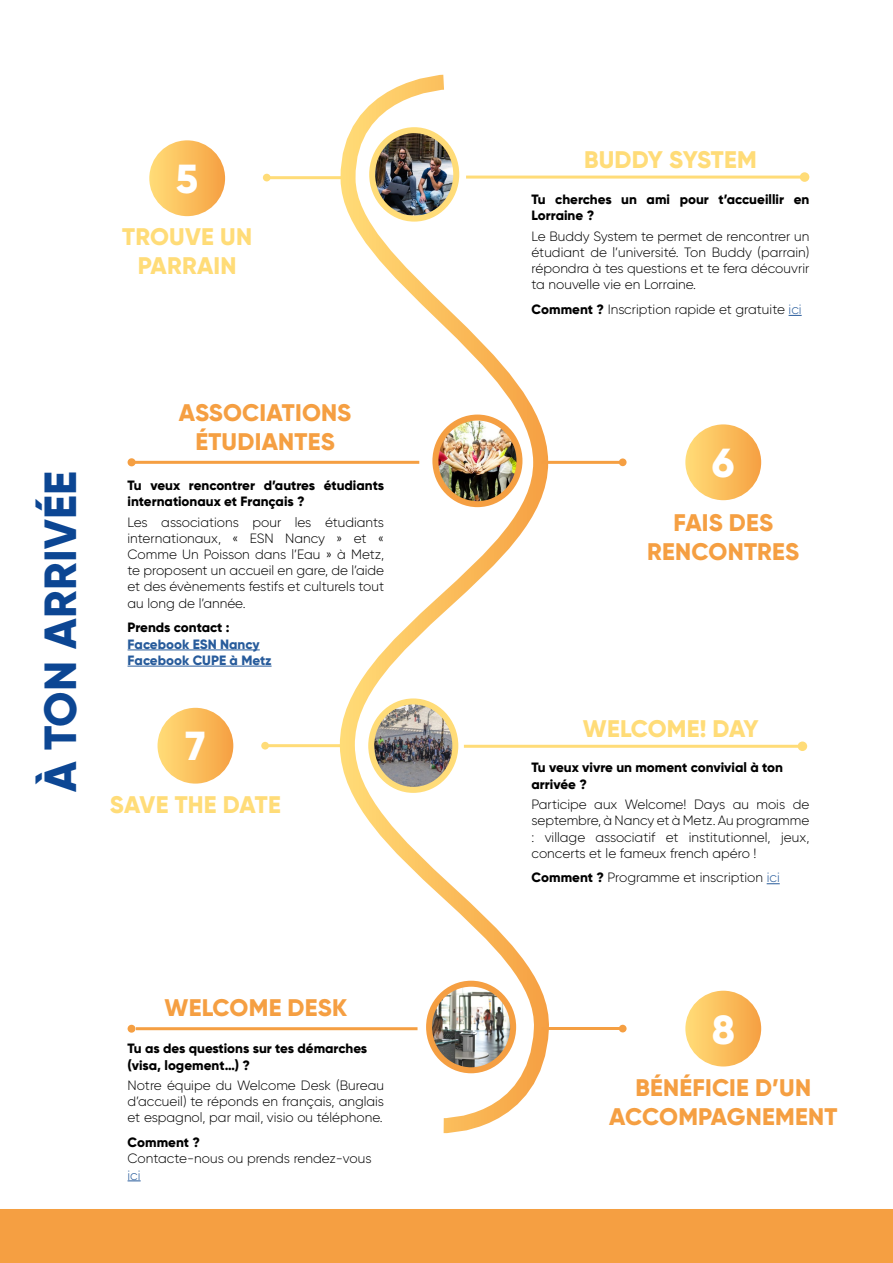
<style>
.page{position:relative;width:893px;height:1263px;background:#fff}
.page>*{position:absolute;margin:0;border:0;box-sizing:border-box;transform-origin:0 0}
.t1{font:800 45px "Gilroy";letter-spacing:.01em;color:#0c4693}
.t2{font:800 40.5px "Gilroy";color:#fff}
.t3{font:800 24px/28.8px "Gilroy";letter-spacing:.01em;color:#f59f42;text-align:center}
.t4{font:800 24px/28.8px "Gilroy";letter-spacing:.01em;color:#ffdc78;text-align:center}
.t5{font:300 13.5px/16.2px "Gilroy";color:#000;text-align:justify}
.t6{font:800 13.5px/16.2px "Gilroy";color:#000}
.t7{font:800 13.5px/16.2px "Gilroy";color:#275b9b}
.t8{font:300 13.5px "Gilroy";color:#275b9b}
.s1{font-weight:800}
.s2{color:#275b9b}
</style>
<div class="page">
<hr style="left:265px;top:744px;width:81px;height:3px;background:#ffdc78">
<hr style="left:128px;top:649px;width:132px;height:1px;background:#275b9b">
<hr style="left:128px;top:666px;width:144px;height:1px;background:#275b9b">
<hr style="left:267px;top:176px;width:80px;height:3px;background:#ffdc78">
<svg style="left:334px;top:74px;width:222px;height:1060px"></svg>
<div style="left:149px;top:140px;width:76px;height:76px;background:linear-gradient(to right,#ffde7b,#f6a244);border-radius:38px"></div>
<div style="left:263px;top:174px;width:8px;height:7px;background:#ffdc78;border-radius:50%"></div>
<hr style="left:542px;top:461px;width:81px;height:3px;background:#f59f42">
<div style="left:619px;top:458px;width:8px;height:8px;background:#f59f42;border-radius:50%"></div>
<div style="left:685px;top:424px;width:76px;height:76px;background:linear-gradient(to right,#ffde7c,#f6a243);border-radius:38px"></div>
<div style="left:158px;top:708px;width:75px;height:76px;background:linear-gradient(to right,#ffdd78,#f6a144);border-radius:38px"></div>
<div style="left:261px;top:742px;width:8px;height:7px;background:#ffdc78;border-radius:50%"></div>
<hr style="left:542px;top:1027px;width:81px;height:3px;background:#f59f42">
<div style="left:619px;top:1025px;width:8px;height:7px;background:#f59f42;border-radius:50%"></div>
<div style="left:685px;top:991px;width:76px;height:75px;background:linear-gradient(to right,#ffde7c,#f6a142);border-radius:38px"></div>
<hr style="left:132px;top:461px;width:287px;height:3px;background:#f59f42">
<div style="left:128px;top:458px;width:8px;height:8px;background:#f59f42;border-radius:50%"></div>
<svg style="left:128px;top:1180px;width:13px;height:1px"></svg>
<hr style="left:136px;top:1027px;width:281px;height:3px;background:#f59f42">
<div style="left:128px;top:1025px;width:7px;height:8px;background:#f59f42;border-radius:50%"></div>
<hr style="left:466px;top:176px;width:339px;height:3px;background:#ffdc78">
<div style="left:800px;top:172px;width:9px;height:10px;background:#ffdc78;border-radius:50%"></div>
<svg style="left:789px;top:315px;width:13px;height:1px"></svg>
<div style="left:1px;top:1210px;width:891px;height:52px;background:#f59f42"></div>
<div style="left:0;top:1209px;width:893px;height:54px;border:2px solid #f59f42"></div>
<img style="left:372px;top:130px;width:84px;height:86px">
<div style="left:369px;top:127px;width:90px;height:95px;border:6px solid #ffdc78;border-radius:50%"></div>
<img style="left:435px;top:421px;width:84px;height:83px">
<div style="left:432px;top:415px;width:90px;height:92px;border:6px solid #f59f42;border-radius:50%"></div>
<img style="left:371px;top:701px;width:84px;height:89px">
<div style="left:368px;top:698px;width:90px;height:95px;border:6px solid #ffdc78;border-radius:50%"></div>
<img style="left:429px;top:984px;width:84px;height:86px">
<div style="left:426px;top:981px;width:90px;height:92px;border:6px solid #f59f42;border-radius:50%"></div>
<svg style="left:767px;top:883px;width:13px;height:1px"></svg>
<hr style="left:464px;top:745px;width:338px;height:3px;background:#ffdc78">
<div style="left:798px;top:741px;width:9px;height:10px;background:#ffdc78;border-radius:50%"></div>
<h2 class="t2" style="left:176px;top:154px;width:24px">5</h2>
<h3 class="t4" style="left:122px;top:222px;width:131px">TROUVE UN<br>PARRAIN</h3>
<h1 class="t1" style="left:32px;top:792px;width:323px;rotate:-90deg">À TON ARRIVÉE</h1>
<h3 class="t3" style="left:179px;top:398px;width:174px">ASSOCIATIONS<br>ÉTUDIANTES</h3>
<p class="t6" style="left:128px;top:477px;width:258px">Tu veux rencontrer d’autres étudiants internationaux et Français ?</p>
<p class="t5" style="left:128px;top:514px;width:258px">Les associations pour les étudiants internationaux, « ESN Nancy » et « Comme Un Poisson dans l’Eau » à Metz, te proposent un accueil en gare, de l’aide et des évènements festifs et culturels tout au long de l’année.</p>
<p class="t6" style="left:128px;top:619px;width:104px">Prends contact :</p>
<p class="t7" style="left:128px;top:636px;width:146px">Facebook ESN Nancy<br>Facebook CUPE à Metz</p>
<h2 class="t2" style="left:185px;top:721px;width:21px">7</h2>
<h3 class="t4" style="left:110px;top:790px;width:172px">SAVE THE DATE</h3>
<h3 class="t3" style="left:165px;top:993px;width:184px">WELCOME DESK</h3>
<p class="t6" style="left:128px;top:1040px;width:241px">Tu as des questions sur tes démarches (visa, logement…) ?</p>
<p class="t5" style="left:128px;top:1077px;width:258px">Notre équipe du Welcome Desk (Bureau d’accueil) te réponds en français, anglais et espagnol, par mail, visio ou téléphone.</p>
<p class="t6" style="left:128px;top:1134px;width:74px">Comment ?</p>
<p class="t5" style="left:128px;top:1150px;width:246px">Contacte-nous ou prends rendez-vous</p>
<p class="t8" style="left:128px;top:1166px;width:15px">ici</p>
<h3 class="t4" style="left:584px;top:145px;width:174px">BUDDY SYSTEM</h3>
<p class="t6" style="left:531px;top:191px;width:279px">Tu cherches un ami pour t’accueillir en<br>Lorraine ?</p>
<p class="t5" style="left:531px;top:228px;width:279px">Le Buddy System te permet de rencontrer un étudiant de l’université. Ton Buddy (parrain) répondra à tes questions et te fera découvrir ta nouvelle vie en Lorraine.</p>
<p class="t5" style="left:531px;top:301px;width:272px"><span class="s1">Comment ?</span> Inscription rapide et gratuite <span class="s2">ici</span></p>
<h2 class="t2" style="left:712px;top:437px;width:24px">6</h2>
<h3 class="t3" style="left:647px;top:509px;width:153px">FAIS DES<br>RENCONTRES</h3>
<h3 class="t4" style="left:583px;top:714px;width:177px">WELCOME! DAY</h3>
<p class="t6" style="left:531px;top:759px;width:253px">Tu veux vivre un moment convivial à ton arrivée ?</p>
<p class="t5" style="left:531px;top:796px;width:279px">Participe aux Welcome! Days au mois de septembre, à Nancy et à Metz. Au programme : village associatif et institutionnel, jeux, concerts et le fameux french apéro !</p>
<p class="t5" style="left:531px;top:869px;width:250px"><span class="s1">Comment ?</span> Programme et inscription <span class="s2">ici</span></p>
<h2 class="t2" style="left:712px;top:1005px;width:25px">8</h2>
<h3 class="t3" style="left:609px;top:1073px;width:230px">BÉNÉFICIE D’UN<br>ACCOMPAGNEMENT</h3>
</div>
